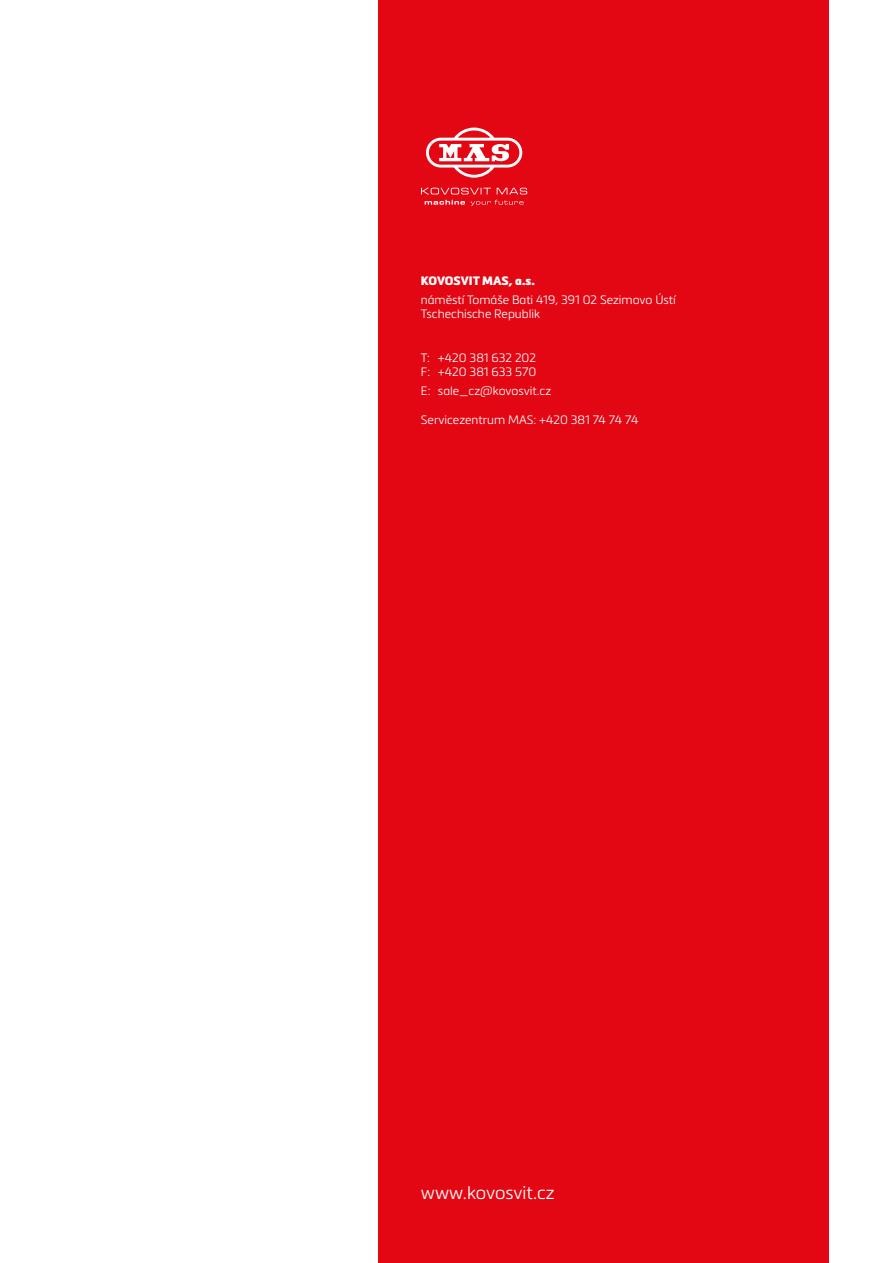
<style>
.page{position:relative;width:893px;height:1263px;background:#fff}
.page>*{position:absolute;margin:0;border:0;box-sizing:border-box;transform-origin:0 0}
.t1{font:300 18px "Metronic Pro";color:#fff}
.t2{font:300 12px/14.4px "Metronic Pro";color:#fff}
.t3{font:900 12px "Metronic Pro";color:#fff}
</style>
<div class="page">
<div style="left:378px;top:0;width:451px;height:1263px;background:#e30613"></div>
<svg style="left:426px;top:128px;width:96px;height:50px"></svg>
<svg style="left:421px;top:188px;width:106px;height:6px"></svg>
<svg style="left:425px;top:200px;width:40px;height:5px"></svg>
<svg style="left:471px;top:200px;width:53px;height:6px"></svg>
<p class="t3" style="left:421px;top:274px;width:116px">KOVOSVIT MAS, a.s.</p>
<p class="t2" style="left:421px;top:292px;width:256px">náměstí Tomáše Bati 419, 391 02 Sezimovo Ústí<br>Tschechische Republik</p>
<p class="t2" style="left:421px;top:350px;width:117px">T: +420 381 632 202<br>F: +420 381 633 570</p>
<p class="t2" style="left:421px;top:383px;width:132px">E: sale_cz@kovosvit.cz</p>
<p class="t2" style="left:421px;top:412px;width:219px">Servicezentrum MAS: +420 381 74 74 74</p>
<h1 class="t1" style="left:421px;top:1181px;width:135px">www.kovosvit.cz</h1>
</div>
